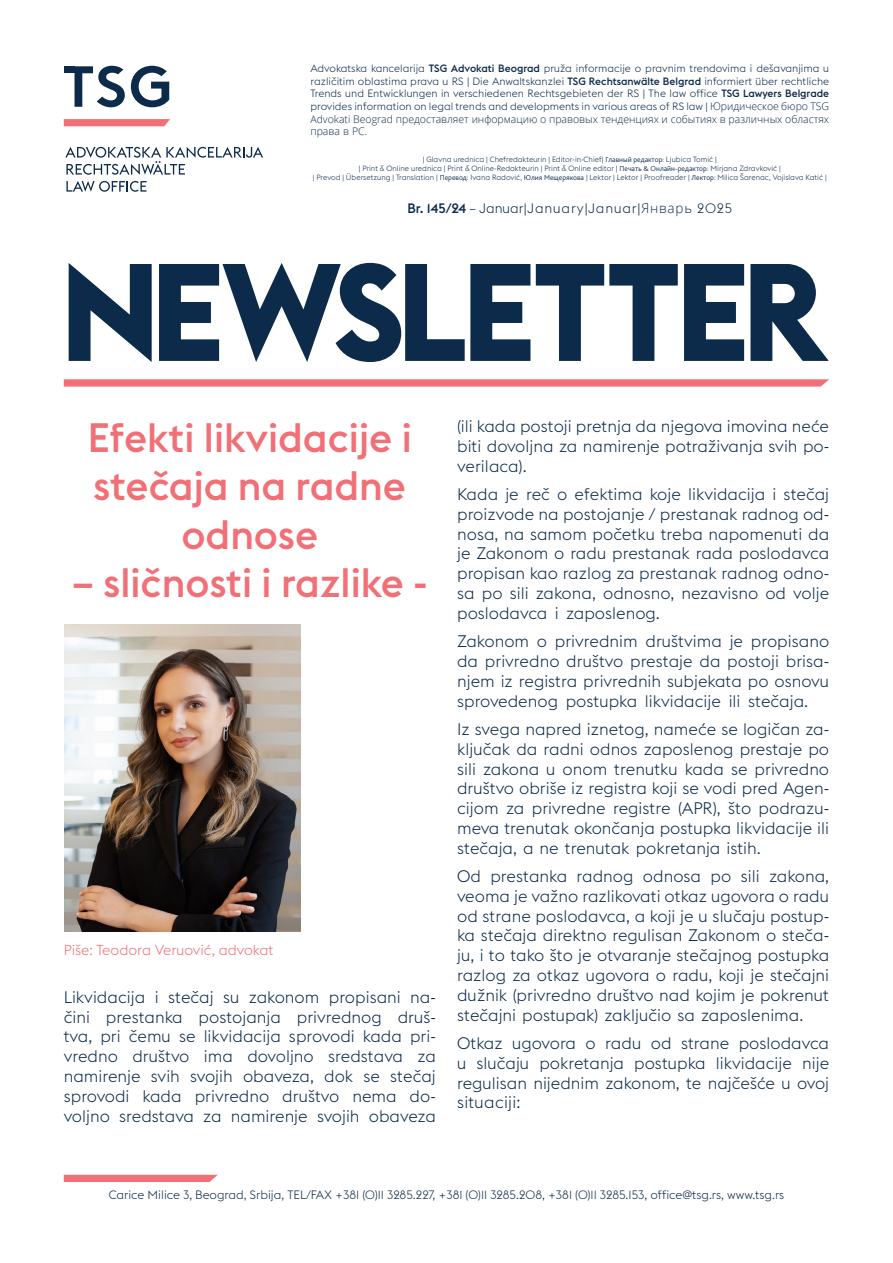
<style>
.page{position:relative;width:893px;height:1263px;background:#fff}
.page>*{position:absolute;margin:0;border:0;box-sizing:border-box;transform-origin:0 0}
.t1{font:700 136.5px "Euclid Flex";letter-spacing:-.04em;color:#0c2a49}
.t2{font:500 40.5px/48.6px "Euclid Flex";color:#f17077;text-align:center}
.t3{font:300 16.5px/19.8px "Euclid Flex";color:#0c2a49;text-align:justify}
.t4{font:300 14.25px "Euclid Flex";color:#f17077}
.t5{font:300 13.5px "Euclid Flex";letter-spacing:.06em;color:#0c2a49}
.t6{font:300 12px "Euclid Flex";color:#0c2a49}
.t7{font:300 10.5px/12.6px "Euclid Flex";color:#0c2a49;text-align:justify}
.t8{font:300 7.5px "Euclid Flex";color:#0c2a49}
.s1{font-weight:500}
.s2{font-family:"Open Sans"}
.s3{font-family:"Bliss Pro"}
</style>
<div class="page">
<svg style="left:65px;top:147px;width:198px;height:28px"></svg>
<svg style="left:66px;top:181px;width:81px;height:11px"></svg>
<div style="left:64px;top:66px;width:11px;height:7px;background:#0c2a49"></div>
<svg style="left:64px;top:119px;width:106px;height:7px"></svg>
<svg style="left:75px;top:66px;width:50px;height:41px"></svg>
<svg style="left:131px;top:66px;width:38px;height:41px"></svg>
<svg style="left:64px;top:1175px;width:154px;height:7px"></svg>
<img style="left:64px;top:624px;width:236px;height:307px">
<svg style="left:64px;top:379px;width:765px;height:8px;background:#f27d84"></svg>
<p class="t7" style="left:310px;top:62px;width:520px">Advokatska kancelarija <span class="s1">TSG Advokati Beograd</span> pruža informacije o pravnim trendovima i dešavanjima u različitim oblastima prava u RS | Die Anwaltskanzlei <span class="s1">TSG Rechtsanwälte Belgrad</span> informiert über rechtliche Trends und Entwicklungen in verschiedenen Rechtsgebieten der RS | The law office <span class="s1">TSG Lawyers Belgrade </span>provides information on legal trends and developments in various areas of RS law | <span class="s2">Юридическое бюро TSG Advokati Beograd предоставляет информацию о правовых тенденциях и событиях в различных областях права в РС</span><span class="s3">.</span></p>
<p class="t8" style="left:423px;top:155px;width:296px">| Glavna urednica | Chefredakteurin | Editor-in-Chief| <span class="s3">Главный редактор:</span> Ljubica Tomić |</p>
<p class="t8" style="left:359px;top:164px;width:424px">| Print &amp; Online urednica | Print &amp; Online-Redakteurin | Print &amp; Online editor | <span class="s3">Печать &amp; Oнлайн-редактор:</span> Mirjana Zdravković |</p>
<p class="t8" style="left:313px;top:173px;width:515px">| Prevod | Übersetzung | Translation | <span class="s3">Перевод:</span> Ivana Radović, <span class="s3">Юлия Мещерякова</span> | Lektor | Lektor | Proofreader | <span class="s3">Лектор:</span> Milica Šarenac, Vojislava Katić |</p>
<p class="t5" style="left:407px;top:200px;width:326px"><span class="s1">Br. 145/24</span> – Januar|January|Januar|<span class="s2">Январь</span> 2025</p>
<p class="t1" style="left:60px;top:234px;width:769px">NEWSLETTER</p>
<p class="t2" style="left:88px;top:413px;width:326px">Efekti likvidacije i stečaja na radne odnose</p>
<p class="t2" style="left:72px;top:559px;width:357px">– sličnosti i razlike -</p>
<p class="t4" style="left:64px;top:941px;width:211px">Piše: Teodora Veruović, advokat</p>
<p class="t3" style="left:64px;top:987px;width:374px">Likvidacija i stečaj su zakonom propisani na&shy;čini prestanka postojanja privrednog druš&shy;tva, pri čemu se likvidacija sprovodi kada pri&shy;vredno društvo ima dovoljno sredstava za namirenje svih svojih obaveza, dok se stečaj sprovodi kada privredno društvo nema do&shy;voljno sredstava za namirenje svojih obaveza</p>
<p class="t3" style="left:457px;top:417px;width:374px">(ili kada postoji pretnja da njegova imovina neće biti dovoljna za namirenje potraživanja svih po&shy;verilaca).</p>
<p class="t3" style="left:457px;top:484px;width:374px">Kada je reč o efektima koje likvidacija i stečaj proizvode na postojanje / prestanak radnog od&shy;nosa, na samom početku treba napomenuti da je Zakonom o radu prestanak rada poslodavca propisan kao razlog za prestanak radnog odno&shy;sa po sili zakona, odnosno, nezavisno od volje poslodavca i zaposlenog.</p>
<p class="t3" style="left:457px;top:632px;width:374px">Zakonom o privrednim društvima je propisano da privredno društvo prestaje da postoji brisa&shy;njem iz registra privrednih subjekata po osnovu sprovedenog postupka likvidacije ili stečaja.</p>
<p class="t3" style="left:457px;top:719px;width:374px">Iz svega napred iznetog, nameće se logičan za&shy;ključak da radni odnos zaposlenog prestaje po sili zakona u onom trenutku kada se privredno društvo obriše iz registra koji se vodi pred Agen&shy;cijom za privredne registre (APR), što podrazu&shy;meva trenutak okončanja postupka likvidacije ili stečaja, a ne trenutak pokretanja istih.</p>
<p class="t3" style="left:457px;top:866px;width:374px">Od prestanka radnog odnosa po sili zakona, veoma je važno razlikovati otkaz ugovora o radu od strane poslodavca, a koji je u slučaju postup&shy;ka stečaja direktno regulisan Zakonom o steča&shy;ju, i to tako što je otvaranje stečajnog postupka razlog za otkaz ugovora o radu, koji je stečajni dužnik (privredno društvo nad kojim je pokrenut stečajni postupak) zaključio sa zaposlenima.</p>
<p class="t3" style="left:457px;top:1033px;width:374px">Otkaz ugovora o radu od strane poslodavca u slučaju pokretanja postupka likvidacije nije regulisan nijednim zakonom, te najčešće u ovoj situaciji:</p>
<p class="t6" style="left:109px;top:1188px;width:677px">Carice Milice 3, Beograd, Srbija, TEL/FAX +381 (0)11 3285.227, +381 (0)11 3285.208, +381 (0)11 3285.153, office@tsg.rs, www.tsg.rs</p>
</div>
